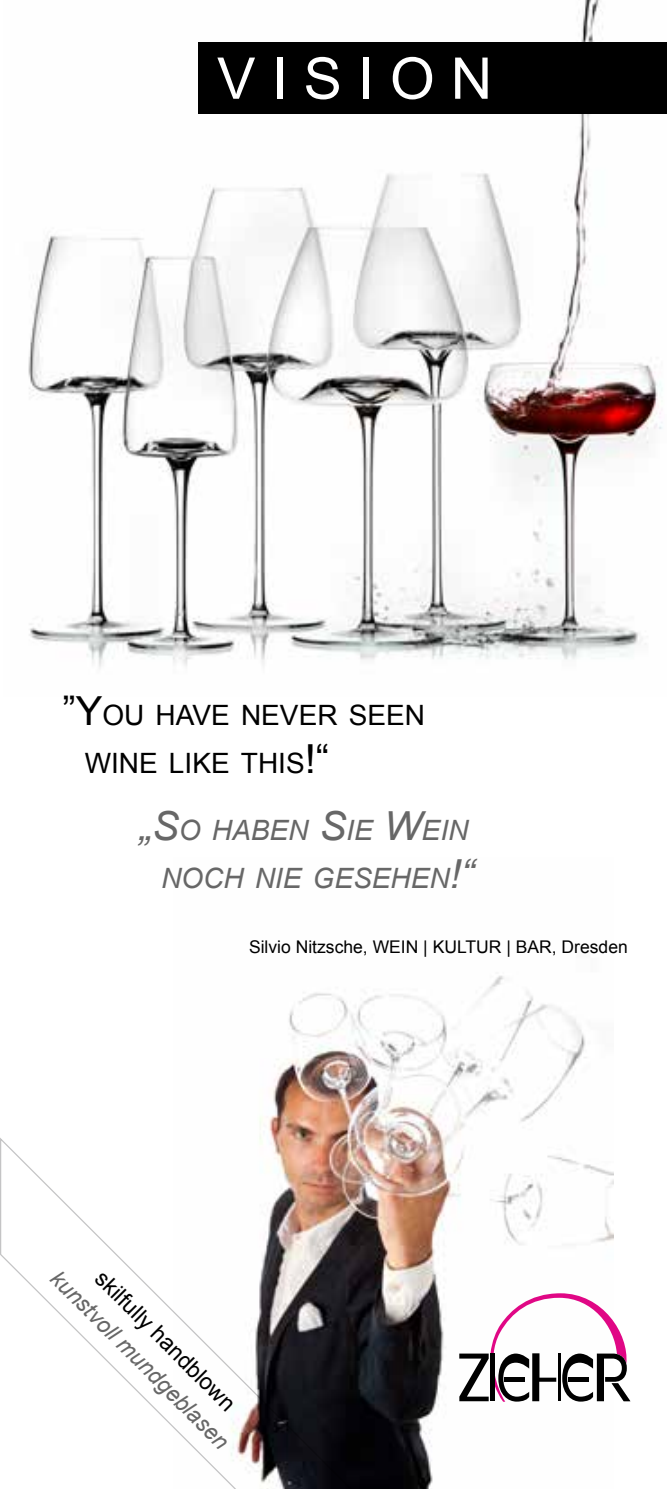
<style>
.page{position:relative;width:667px;height:1489px;background:#fff}
.page>*{position:absolute;margin:0;border:0;box-sizing:border-box;transform-origin:0 0}
.t1{font:57.5px "Arial";color:#fff}
.t2{font:italic 28px/48px "Arial";color:#676767;text-align:right}
.t3{font:28px/48px "Arial";color:#000}
.t4{font:italic 22.5px "Arial";color:#676767}
.t5{font:22.5px "Arial";color:#000}
.t6{font:17.5px "Arial";color:#000}
.s1{font-size:40px}
</style>
<div class="page">
<img style="left:28px;top:0;width:638px;height:668px">
<img style="left:259px;top:975px;width:354px;height:513px">
<div style="left:198px;top:43px;width:468px;height:71px;background:#000"></div>
<svg style="left:0;top:1137px;width:386px;height:351px"></svg>
<svg style="left:459px;top:1293px;width:171px;height:108px"></svg>
<div style="left:567px;top:1376px;width:21px;height:5px;background:#000"></div>
<h1 class="t1" style="left:217px;top:41px;width:276px">V I S I O N</h1>
<h2 class="t3" style="left:85px;top:691px;width:341px;text-indent:-22px"><span class="s1">”</span><span class="s1">Y</span>OU HAVE NEVER SEEN<br>WINE LIKE THIS<span class="s1">!“</span></h2>
<h2 class="t2" style="left:139px;top:806px;width:336px"><span class="s1">„S</span>O HABEN <span class="s1">S</span>IE <span class="s1">W</span>EIN<br>NOCH NIE GESEHEN<span class="s1">!“</span></h2>
<p class="t6" style="left:249px;top:935px;width:380px">Silvio Nitzsche, WEIN | KULTUR | BAR, Dresden</p>
<p class="t4" style="left:65px;top:1263px;width:243px;rotate:45deg">kunstvoll mundgeblasen</p>
<p class="t5" style="left:109px;top:1263px;width:189px;rotate:45deg">skilfully handblown</p>
</div>
